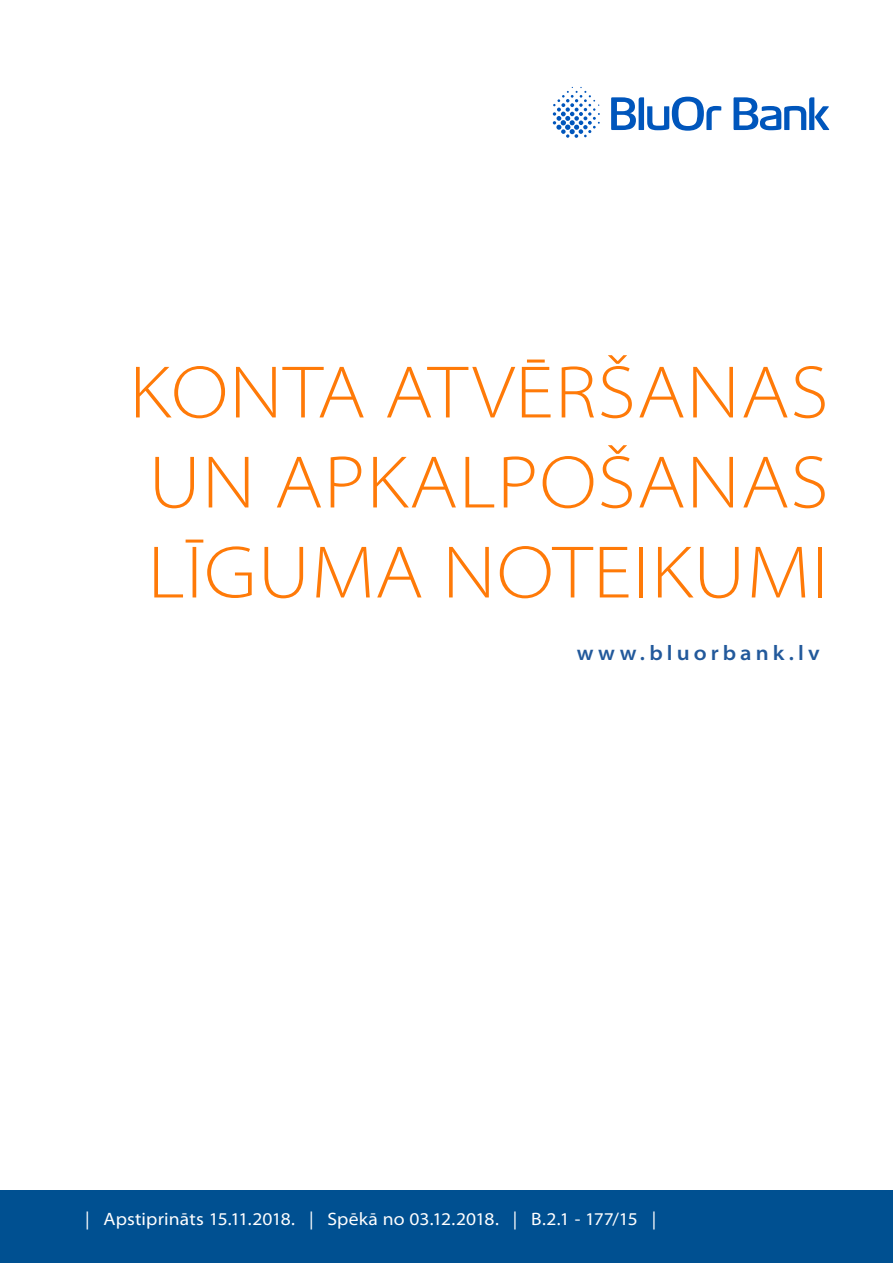
<style>
.page{position:relative;width:893px;height:1263px;background:#fff}
.page>*{position:absolute;margin:0;border:0;box-sizing:border-box;transform-origin:0 0}
.t1{font:300 semi-expanded 75px/90px "Myriad Pro";letter-spacing:.02em;color:#ff7a08;text-align:justify}
.t2{font:600 semi-expanded 21px "Myriad Pro";letter-spacing:.195em;color:#22599b}
.t3{font:semi-expanded 18px "Myriad Pro";letter-spacing:.005em;color:#fff}
</style>
<div class="page">
<div style="left:0;top:1191px;width:893px;height:72px;background:#005091"></div>
<svg style="left:553px;top:87px;width:47px;height:51px"></svg>
<svg style="left:611px;top:97px;width:110px;height:34px"></svg>
<svg style="left:733px;top:97px;width:96px;height:33px"></svg>
<h1 class="t1" style="left:129px;top:348px;width:701px">KONTA ATVĒRŠANAS UN APKALPOŠANAS LĪGUMA NOTEIKUMI</h1>
<p class="t2" style="left:577px;top:641px;width:244px">www.bluorbank.lv</p>
<p class="t3" style="left:85px;top:1209px;width:573px">| Apstiprināts 15.11.2018. | Spēkā no 03.12.2018. | B.2.1 - 177/15 |</p>
</div>
